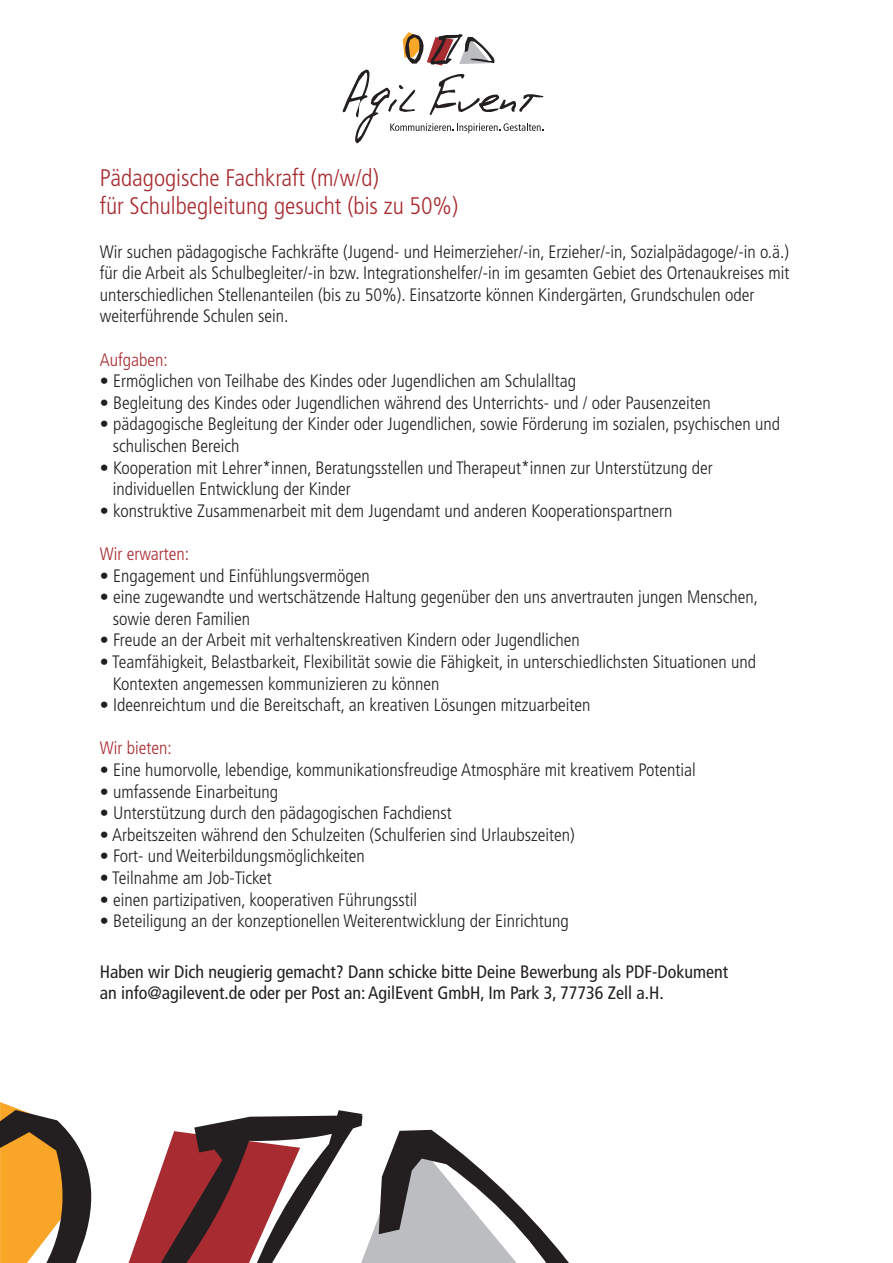
<style>
.page{position:relative;width:893px;height:1263px;background:#fff}
.page>*{position:absolute;margin:0;border:0;box-sizing:border-box;transform-origin:0 0}
.t1{font:300 condensed 24px/28.8px "Frutiger LT Std";color:#a72b30}
.t2{font:300 condensed 18px/21.6px "Frutiger LT Std";color:#231f20}
.t3{font:condensed 18px/21.6px "Frutiger LT Pro";color:#231f20}
.t4{font:300 condensed 18px "Frutiger LT Std";color:#a72b30}
</style>
<div class="page">
<svg style="left:343px;top:32px;width:200px;height:111px"></svg>
<svg style="left:0;top:1102px;width:92px;height:161px"></svg>
<svg style="left:128px;top:1110px;width:441px;height:153px"></svg>
<h1 class="t1" style="left:100px;top:163px;width:360px">Pädagogische Fachkraft (m/w/d)<br>für Schulbegleitung gesucht (bis zu 50%)</h1>
<p class="t2" style="left:100px;top:241px;width:691px">Wir suchen pädagogische Fachkräfte (Jugend- und Heimerzieher/-in, Erzieher/-in, Sozialpädagoge/-in o.ä.) für die Arbeit als Schulbegleiter/-in bzw. Integrationshelfer/-in im gesamten Gebiet des Ortenaukreises mit unterschiedlichen Stellenanteilen (bis zu 50%). Einsatzorte können Kindergärten, Grundschulen oder weiterführende Schulen sein.</p>
<p class="t4" style="left:100px;top:349px;width:69px">Aufgaben:</p>
<p class="t2" style="left:100px;top:370px;width:478px">• Ermöglichen von Teilhabe des Kindes oder Jugendlichen am Schulalltag</p>
<p class="t2" style="left:100px;top:392px;width:612px">• Begleitung des Kindes oder Jugendlichen während des Unterrichts- und / oder Pausenzeiten</p>
<p class="t2" style="left:113px;top:414px;width:669px;text-indent:-13px">• pädagogische Begleitung der Kinder oder Jugendlichen, sowie Förderung im sozialen, psychischen und schulischen Bereich</p>
<p class="t2" style="left:113px;top:457px;width:602px;text-indent:-13px">• Kooperation mit Lehrer*innen, Beratungsstellen und Therapeut*innen zur Unterstützung der individuellen Entwicklung der Kinder</p>
<p class="t2" style="left:100px;top:500px;width:574px">• konstruktive Zusammenarbeit mit dem Jugendamt und anderen Kooperationspartnern</p>
<p class="t4" style="left:100px;top:544px;width:91px">Wir erwarten:</p>
<p class="t2" style="left:100px;top:565px;width:272px">• Engagement und Einfühlungsvermögen</p>
<p class="t2" style="left:113px;top:586px;width:647px;text-indent:-13px">• eine zugewandte und wertschätzende Haltung gegenüber den uns anvertrauten jungen Menschen, sowie deren Familien</p>
<p class="t2" style="left:100px;top:630px;width:482px">• Freude an der Arbeit mit verhaltenskreativen Kindern oder Jugendlichen</p>
<p class="t2" style="left:113px;top:651px;width:645px;text-indent:-13px">• Teamfähigkeit, Belastbarkeit, Flexibilität sowie die Fähigkeit, in unterschiedlichsten Situationen und<br>Kontexten angemessen kommunizieren zu können</p>
<p class="t2" style="left:100px;top:694px;width:492px">• Ideenreichtum und die Bereitschaft, an kreativen Lösungen mitzuarbeiten</p>
<p class="t4" style="left:100px;top:738px;width:73px">Wir bieten:</p>
<p class="t2" style="left:100px;top:759px;width:598px">• Eine humorvolle, lebendige, kommunikationsfreudige Atmosphäre mit kreativem Potential</p>
<p class="t2" style="left:100px;top:781px;width:180px">• umfassende Einarbeitung</p>
<p class="t2" style="left:100px;top:802px;width:353px">• Unterstützung durch den pädagogischen Fachdienst</p>
<p class="t2" style="left:100px;top:824px;width:476px">• Arbeitszeiten während den Schulzeiten (Schulferien sind Urlaubszeiten)</p>
<p class="t2" style="left:100px;top:846px;width:267px">• Fort- und Weiterbildungsmöglichkeiten</p>
<p class="t2" style="left:100px;top:867px;width:174px">• Teilnahme am Job-Ticket</p>
<p class="t2" style="left:100px;top:889px;width:319px">• einen partizipativen, kooperativen Führungsstil</p>
<p class="t2" style="left:100px;top:910px;width:470px">• Beteiligung an der konzeptionellen Weiterentwicklung der Einrichtung</p>
<p class="t3" style="left:100px;top:961px;width:630px">Haben wir Dich neugierig gemacht? Dann schicke bitte Deine Bewerbung als PDF-Dokument an info@agilevent.de oder per Post an: AgilEvent GmbH, Im Park 3, 77736 Zell a.H.</p>
</div>
